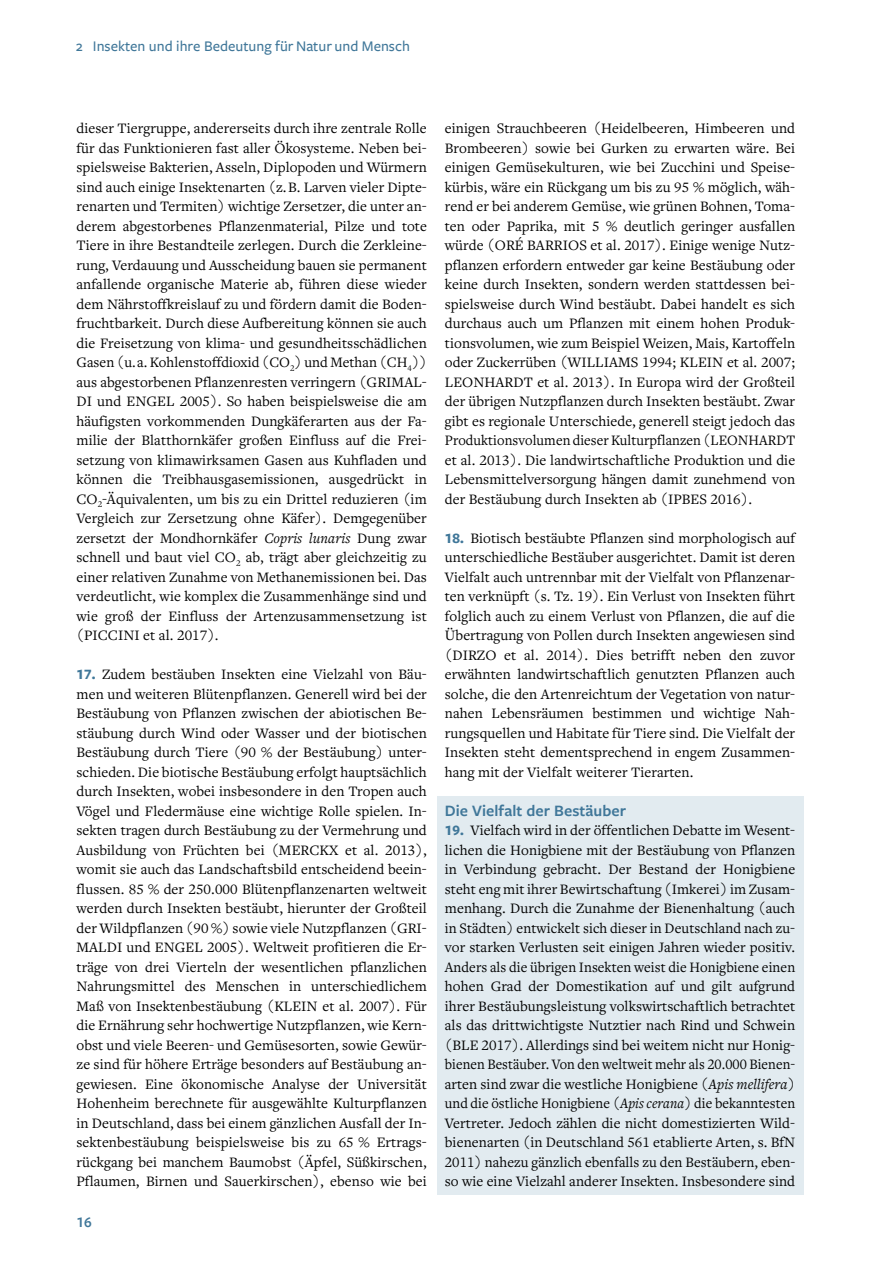
<style>
.page{position:relative;width:893px;height:1263px;background:#fff}
.page>*{position:absolute;margin:0;border:0;box-sizing:border-box;transform-origin:0 0}
.SN_Ü6{font:600 16.5px "Freight Sans Pro";letter-spacing:.005em;color:#407799}
.t1{font:500 15.3px "Freight Sans Pro";color:#407799}
.t2{font:600 15.3px "Freight Sans Pro";color:#407799}
.SN_Fließtext_10_pt{font:15px/19.5px "Freight Text Pro";letter-spacing:.005em;color:#000;text-align:justify}
.s1{font-style:italic}
.s2{font-family:"Freight Sans Pro";font-weight:700;color:#407799}
</style>
<div class="page">
<div style="left:437px;top:796px;width:367px;height:399px;background:#e2ebf0"></div>
<p class="t1" style="left:76px;top:36px;width:336px">2 Insekten und ihre Bedeutung für Natur und Mensch</p>
<p class="SN_Fließtext_10_pt" style="left:77px;top:118px;width:352px">dieser Tiergruppe, andererseits durch ihre zentrale Rolle für das Funktionieren fast aller Ökosysteme. Neben bei&shy;spielsweise Bakterien, Asseln, Diplopoden und Würmern sind auch einige Insektenarten (z. B. Larven vieler Dipte&shy;renarten und Termiten) wichtige Zersetzer, die unter an&shy;derem abgestorbenes Pflanzenmaterial, Pilze und tote Tiere in ihre Bestandteile zerlegen. Durch die Zerkleine&shy;rung, Verdauung und Ausscheidung bauen sie permanent anfallende organische Materie ab, führen diese wieder dem Nährstoffkreislauf zu und fördern damit die Boden&shy;fruchtbarkeit. Durch diese Aufbereitung können sie auch die Freisetzung von klima- und gesundheitsschädlichen Gasen (u. a. Kohlenstoffdioxid (CO<sub>2</sub>) und Methan (CH<sub>4</sub>)) aus abgestorbenen Pflanzenresten verringern (GRIMAL-DI und ENGEL 2005). So haben beispielsweise die am häufigsten vorkommenden Dungkäferarten aus der Fa&shy;milie der Blatthornkäfer großen Einfluss auf die Frei&shy;setzung von klimawirksamen Gasen aus Kuhfladen und können die Treibhausgasemissionen, ausgedrückt in CO<sub>2</sub>-Äquivalenten, um bis zu ein Drittel reduzieren (im Vergleich zur Zersetzung ohne Käfer). Demgegenüber zersetzt der Mondhornkäfer <span class="s1">Copris lunaris</span> Dung zwar schnell und baut viel CO<sub>2</sub> ab, trägt aber gleichzeitig zu einer relativen Zunahme von Methanemissionen bei. Das verdeutlicht, wie komplex die Zusammenhänge sind und wie groß der Einfluss der Artenzusammensetzung ist (PICCINI et al. 2017).</p>
<p class="SN_Fließtext_10_pt" style="left:77px;top:664px;width:352px"><span class="s2">17.</span> Zudem bestäuben Insekten eine Vielzahl von Bäu&shy;men und weiteren Blütenpflanzen. Generell wird bei der Bestäubung von Pflanzen zwischen der abiotischen Be&shy;stäubung durch Wind oder Wasser und der biotischen Bestäubung durch Tiere (90 % der Bestäubung) unter&shy;schieden. Die biotische Bestäubung erfolgt hauptsächlich durch Insekten, wobei insbesondere in den Tropen auch Vögel und Fledermäuse eine wichtige Rolle spielen. In&shy;sekten tragen durch Bestäubung zu der Vermehrung und Ausbildung von Früchten bei (MERCKX et al. 2013), womit sie auch das Landschaftsbild entscheidend beein&shy;flussen. 85 % der 250.000 Blütenpflanzenarten weltweit werden durch Insekten bestäubt, hierunter der Großteil der Wildpflanzen (90 %) sowie viele Nutzpflanzen (GRI-MALDI und ENGEL 2005). Weltweit profitieren die Er&shy;träge von drei Vierteln der wesentlichen pflanzlichen Nahrungsmittel des Menschen in unterschiedlichem Maß von Insektenbestäubung (KLEIN et al. 2007). Für die Ernährung sehr hochwertige Nutzpflanzen, wie Kern&shy;obst und viele Beeren- und Gemüsesorten, sowie Gewür&shy;ze sind für höhere Erträge besonders auf Bestäubung an&shy;gewiesen. Eine ökonomische Analyse der Universität Hohenheim berechnete für ausgewählte Kulturpflanzen in Deutschland, dass bei einem gänzlichen Ausfall der In&shy;sektenbestäubung beispielsweise bis zu 65 % Ertrags&shy;rückgang bei manchem Baumobst (Äpfel, Süßkirschen, Pflaumen, Birnen und Sauerkirschen), ebenso wie bei</p>
<p class="t2" style="left:77px;top:1211px;width:17px">16</p>
<p class="SN_Fließtext_10_pt" style="left:445px;top:118px;width:352px">einigen Strauchbeeren (Heidelbeeren, Himbeeren und Brombeeren) sowie bei Gurken zu erwarten wäre. Bei einigen Gemüsekulturen, wie bei Zucchini und Speise&shy;kürbis, wäre ein Rückgang um bis zu 95 % möglich, wäh&shy;rend er bei anderem Gemüse, wie grünen Bohnen, Toma&shy;ten oder Paprika, mit 5 % deutlich geringer ausfallen würde (ORÉ BARRIOS et al. 2017). Einige wenige Nutz&shy;pflanzen erfordern entweder gar keine Bestäubung oder keine durch Insekten, sondern werden stattdessen bei&shy;spielsweise durch Wind bestäubt. Dabei handelt es sich durchaus auch um Pflanzen mit einem hohen Produk&shy;tionsvolumen, wie zum Beispiel Weizen, Mais, Kartoffeln oder Zuckerrüben (WILLIAMS 1994; KLEIN et al. 2007; LEONHARDT et al. 2013). In Europa wird der Großteil der übrigen Nutzpflanzen durch Insekten bestäubt. Zwar gibt es regionale Unterschiede, generell steigt jedoch das Produktionsvolumen dieser Kulturpflanzen (LEONHARDT et al. 2013). Die landwirtschaftliche Produktion und die Lebensmittelversorgung hängen damit zunehmend von der Bestäubung durch Insekten ab (IPBES 2016).</p>
<p class="SN_Fließtext_10_pt" style="left:445px;top:528px;width:352px"><span class="s2">18.</span> Biotisch bestäubte Pflanzen sind morphologisch auf unterschiedliche Bestäuber ausgerichtet. Damit ist deren Vielfalt auch untrennbar mit der Vielfalt von Pflanzenar&shy;ten verknüpft (s. Tz. 19). Ein Verlust von Insekten führt folglich auch zu einem Verlust von Pflanzen, die auf die Übertragung von Pollen durch Insekten angewiesen sind (DIRZO et al. 2014). Dies betrifft neben den zuvor erwähnten landwirtschaftlich genutzten Pflanzen auch solche, die den Artenreichtum der Vegetation von natur&shy;nahen Lebensräumen bestimmen und wichtige Nah&shy;rungsquellen und Habitate für Tiere sind. Die Vielfalt der Insekten steht dementsprechend in engem Zusammen&shy;hang mit der Vielfalt weiterer Tierarten.</p>
<p class="SN_Ü6" style="left:445px;top:799px;width:183px">Die Vielfalt der Bestäuber</p>
<p class="SN_Fließtext_10_pt" style="left:445px;top:820px;width:352px"><span class="s2">19.</span> Vielfach wird in der öffentlichen Debatte im Wesent&shy;lichen die Honigbiene mit der Bestäubung von Pflanzen in Verbindung gebracht. Der Bestand der Honigbiene steht eng mit ihrer Bewirtschaftung (Imkerei) im Zusam&shy;menhang. Durch die Zunahme der Bienenhaltung (auch in Städten) entwickelt sich dieser in Deutschland nach zu&shy;vor starken Verlusten seit einigen Jahren wieder positiv.<br>Anders als die übrigen Insekten weist die Honigbiene einen hohen Grad der Domestikation auf und gilt aufgrund ihrer Bestäubungsleistung volkswirtschaftlich betrachtet als das drittwichtigste Nutztier nach Rind und Schwein (BLE 2017). Allerdings sind bei weitem nicht nur Honig&shy;bienen Bestäuber. Von den weltweit mehr als 20.000 Bienen&shy;arten sind zwar die westliche Honigbiene (<span class="s1">Apis mellifera</span>) und die östliche Honigbiene (<span class="s1">Apis cerana</span>) die bekanntesten Vertreter. Jedoch zählen die nicht domestizierten Wild&shy;bienenarten (in Deutschland 561 etablierte Arten, s. BfN 2011) nahezu gänzlich ebenfalls zu den Bestäubern, eben&shy;so wie eine Vielzahl anderer Insekten. Insbesondere sind</p>
</div>
